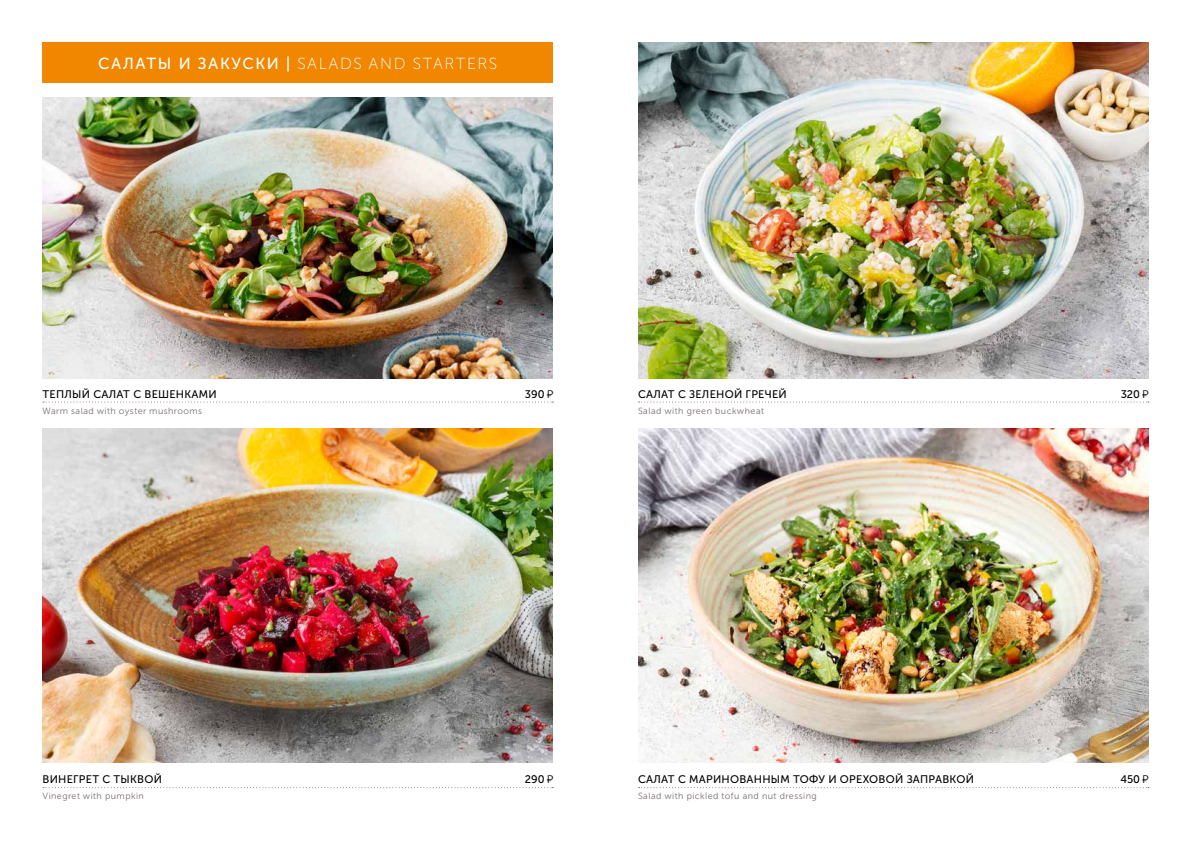
<style>
.page{position:relative;width:1191px;height:842px;background:#fff}
.page>*{position:absolute;margin:0;border:0;box-sizing:border-box;transform-origin:0 0}
.t1{font:16px "Museo Sans Cyrl 100";letter-spacing:.1em;color:#fff}
.t2{font:11px "Museo Sans Cyrl 500";letter-spacing:.025em;color:#000}
.t3{font:9px "Museo Sans Cyrl 300";letter-spacing:.05em;color:#756e6f}
.s1{font-family:"Museo Sans Cyrl 500"}
.s2{font-family:"PT Rouble Sans"}
</style>
<div class="page">
<div style="left:43px;top:43px;width:510px;height:40px;background:#f18700"></div>
<img style="left:43px;top:97px;width:510px;height:281px">
<img style="left:43px;top:428px;width:510px;height:334px">
<img style="left:638px;top:428px;width:510px;height:334px">
<img style="left:638px;top:43px;width:510px;height:335px">
<svg style="left:43px;top:402px;width:510px;height:1px"></svg>
<svg style="left:43px;top:787px;width:510px;height:1px"></svg>
<svg style="left:638px;top:787px;width:511px;height:1px"></svg>
<svg style="left:638px;top:402px;width:511px;height:1px"></svg>
<h1 class="t1" style="left:98px;top:55px;width:400px"><span class="s1">САЛАТЫ И ЗАКУСКИ |</span> SALADS AND STARTERS</h1>
<p class="t2" style="left:43px;top:388px;width:176px">ТЕПЛЫЙ САЛАТ С ВЕШЕНКАМИ</p>
<p class="t2" style="left:525px;top:388px;width:30px">390 <span class="s2">:</span></p>
<p class="t3" style="left:43px;top:406px;width:161px">Warm salad with oyster mushrooms</p>
<p class="t2" style="left:638px;top:388px;width:150px">САЛАТ С ЗЕЛЕНОЙ ГРЕЧЕЙ</p>
<p class="t2" style="left:1120px;top:388px;width:29px">320 <span class="s2">:</span></p>
<p class="t3" style="left:638px;top:406px;width:128px">Salad with green buckwheat</p>
<p class="t2" style="left:43px;top:774px;width:121px">ВИНЕГРЕТ С ТЫКВОЙ</p>
<p class="t2" style="left:525px;top:774px;width:30px">290 <span class="s2">:</span></p>
<p class="t3" style="left:43px;top:791px;width:103px">Vinegret with pumpkin</p>
<p class="t2" style="left:638px;top:774px;width:337px">САЛАТ С МАРИНОВАННЫМ ТОФУ И ОРЕХОВОЙ ЗАПРАВКОЙ</p>
<p class="t2" style="left:1120px;top:774px;width:30px">450 <span class="s2">:</span></p>
<p class="t3" style="left:638px;top:791px;width:180px">Salad with pickled tofu and nut dressing</p>
</div>
